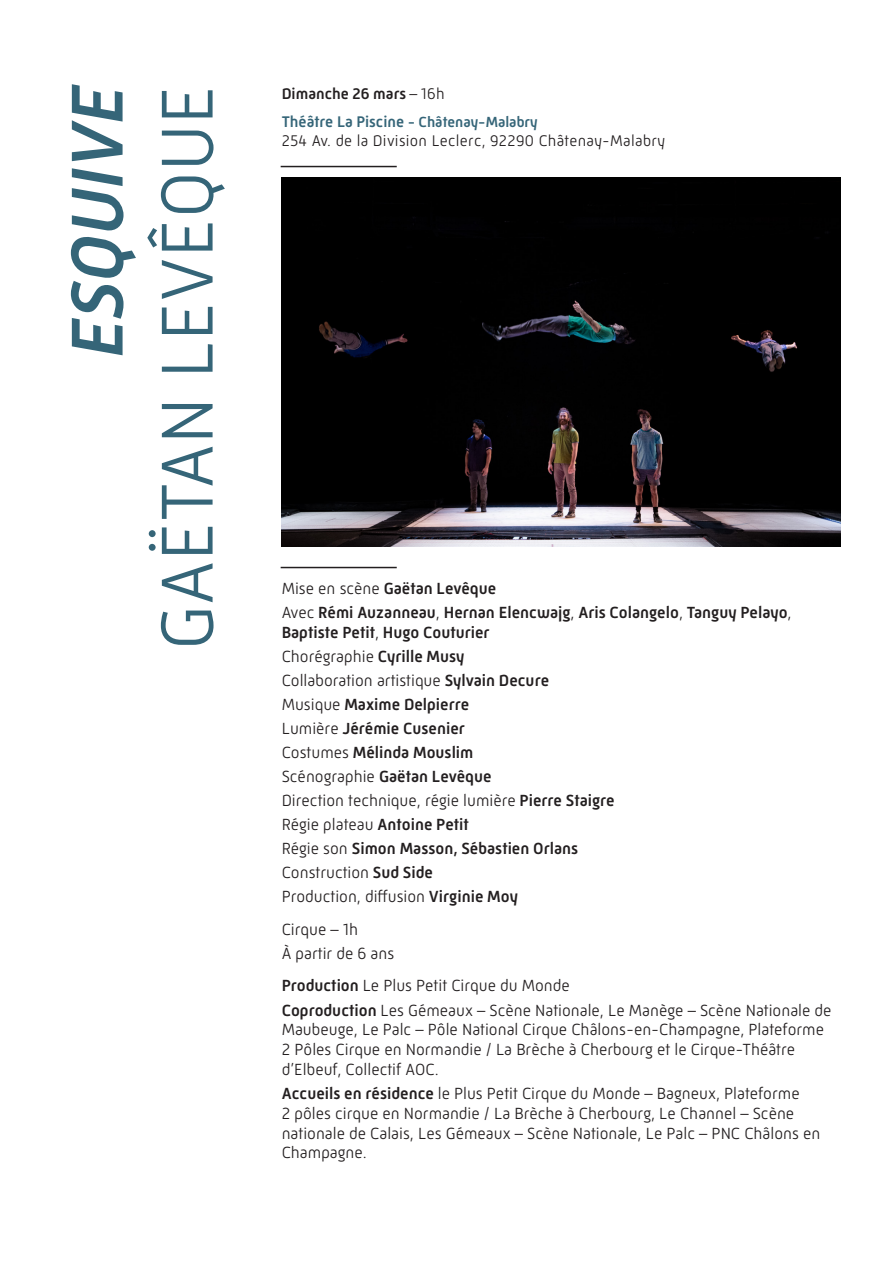
<style>
.page{position:relative;width:893px;height:1263px;background:#fff}
.page>*{position:absolute;margin:0;border:0;box-sizing:border-box;transform-origin:0 0}
.t1{font:300 75px "Mic 32 New";color:#356578}
.t2{font:italic 500 75px "Mic 32 New";letter-spacing:-.005em;color:#356578}
.t3{font:300 16.5px/19.8px "Mic 32 New";color:#231f20}
.t4{font:500 16.5px/19.8px "Mic 32 New";color:#231f20}
.t5{font:300 15.75px "Mic 32 New";letter-spacing:.02em;color:#231f20}
.t6{font:500 15.75px "Mic 32 New";color:#231f20}
.t7{font:500 15px "Mic 32 New";color:#356578}
.s1{font-weight:300}
.s2{font-size:15.75px}
.s3{font-weight:500}
</style>
<div class="page">
<hr style="left:281px;top:567px;width:116px;height:1px;background:#231f20">
<img style="left:282px;top:177px;width:558px;height:370px">
<hr style="left:281px;top:166px;width:116px;height:1px;background:#231f20">
<p class="t2" style="left:54px;top:358px;width:275px;rotate:-90deg">ESQUIVE</p>
<p class="t1" style="left:144px;top:650px;width:566px;rotate:-90deg">GAËTAN LEVÊQUE</p>
<p class="t6" style="left:282px;top:85px;width:164px">Dimanche 26 mars <span class="s1">– 16h</span></p>
<p class="t7" style="left:282px;top:113px;width:257px"><span class="s2">Théâtre La Piscine</span> - Châtenay-Malabry</p>
<p class="t5" style="left:282px;top:131px;width:385px">254 Av. de la Division Leclerc, 92290 Châtenay-Malabry</p>
<p class="t4" style="left:282px;top:578px;width:216px"><span class="s1">Mise en scène</span> Gaëtan Levêque</p>
<p class="t4" style="left:282px;top:602px;width:511px"><span class="s1">Avec</span> Rémi Auzanneau<span class="s1">,</span> Hernan Elencwajg<span class="s1">,</span> Aris Colangelo<span class="s1">,</span> Tanguy Pelayo<span class="s1">,<br></span>Baptiste Petit<span class="s1">,</span> Hugo Couturier</p>
<p class="t3" style="left:282px;top:646px;width:184px">Chorégraphie <span class="s3">Cyrille Musy</span></p>
<p class="t3" style="left:282px;top:670px;width:269px">Collaboration artistique <span class="s3">Sylvain Decure</span></p>
<p class="t4" style="left:282px;top:694px;width:189px"><span class="s1">Musique</span> Maxime Delpierre</p>
<p class="t4" style="left:282px;top:718px;width:185px"><span class="s1">Lumière</span> Jérémie Cusenier</p>
<p class="t4" style="left:282px;top:742px;width:193px"><span class="s1">Costumes</span> Mélinda Mouslim</p>
<p class="t4" style="left:282px;top:766px;width:211px"><span class="s1">Scénographie</span> Gaëtan Levêque</p>
<p class="t3" style="left:282px;top:790px;width:334px">Direction technique, régie lumière <span class="s3">Pierre Staigre</span></p>
<p class="t3" style="left:282px;top:814px;width:189px">Régie plateau <span class="s3">Antoine Petit</span></p>
<p class="t4" style="left:282px;top:839px;width:298px"><span class="s1">Régie son</span> Simon Masson, Sébastien Orlans</p>
<p class="t3" style="left:282px;top:863px;width:153px">Construction <span class="s3">Sud Side</span></p>
<p class="t3" style="left:282px;top:887px;width:238px">Production, diffusion <span class="s3">Virginie Moy</span></p>
<p class="t3" style="left:282px;top:919px;width:78px">Cirque – 1h</p>
<p class="t3" style="left:282px;top:943px;width:114px">À partir de 6 ans</p>
<p class="t3" style="left:282px;top:976px;width:290px"><span class="s3">Production</span> Le Plus Petit Cirque du Monde</p>
<p class="t3" style="left:282px;top:1000px;width:551px"><span class="s3">Coproduction</span> Les Gémeaux – Scène Nationale, Le Manège – Scène Nationale de Maubeuge, Le Palc – Pôle National Cirque Châlons-en-Champagne, Plateforme 2 Pôles Cirque en Normandie / La Brèche à Cherbourg et le Cirque-Théâtre d’Elbeuf, Collectif AOC.</p>
<p class="t3" style="left:282px;top:1083px;width:540px"><span class="s3">Accueils en résidence</span> le Plus Petit Cirque du Monde – Bagneux, Plateforme<br>2 pôles cirque en Normandie / La Brèche à Cherbourg, Le Channel – Scène nationale de Calais, Les Gémeaux – Scène Nationale, Le Palc – PNC Châlons en Champagne.</p>
</div>
